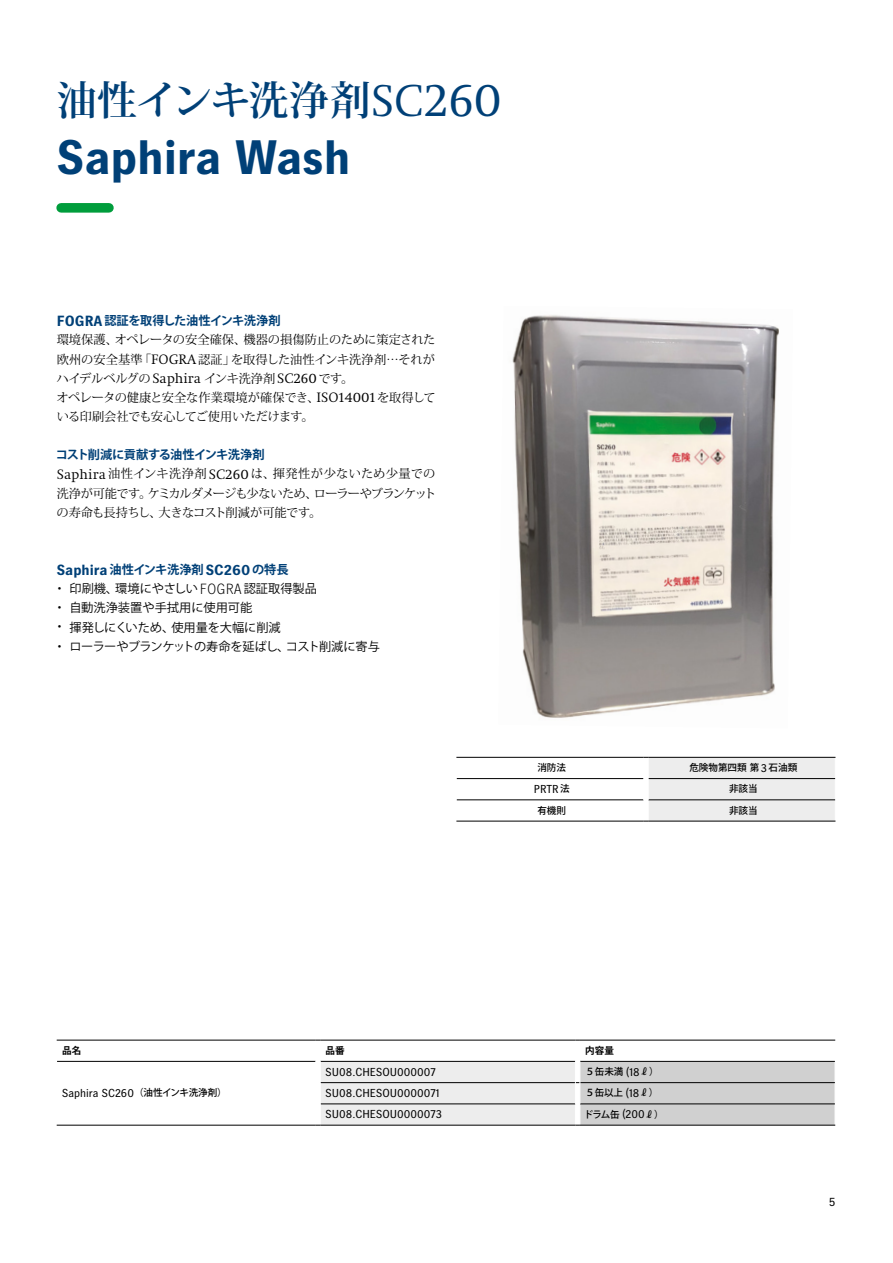
<style>
.page{position:relative;width:893px;height:1263px;background:#fff}
.page>*{position:absolute;margin:0;border:0;box-sizing:border-box;transform-origin:0 0}
.t1{font:700 48px "Heidelberg Gothic Ml";letter-spacing:-.005em;color:#004077}
.t2{font:700 39.9px "Koz Min Pro";letter-spacing:-.02em;color:#004077}
.t3{font:700 14.7px "Heidelberg Gothic Ml";color:#004077}
.t4{font:12.15px/19.2px "Koz Min Pro";letter-spacing:-.025em;color:#000}
.t5{font:12.15px/19.2px "Koz Go Pro";color:#000}
.t6{font:700 12.15px "Koz Go Pro";letter-spacing:-.03em;color:#004077}
.t7{font:12px "Heidelberg Gothic Ml";color:#000}
.t8{font:11.55px "Heidelberg Gothic Ml";color:#000}
.t9{font:500 9.6px "Koz Go Pro";color:#000}
.t10{font:700 9.6px "Koz Go Pro";color:#000}
.s1{font-family:"Heidelberg Antiqua ML";font-weight:400;font-size:46.35px}
.s2{font-family:"Heidelberg Antiqua ML";font-weight:400;font-size:48.75px}
.s3{font-family:"Heidelberg Gothic Ml";font-size:14.7px}
.s4{font-family:"Heidelberg Antiqua ML";font-size:14.25px}
.s5{font-family:"Heidelberg Antiqua ML";font-size:14.4px}
.s6{font-family:"Koz Go Pro";font-size:12.15px}
.s7{font-family:"Heidelberg Gothic Ml";font-weight:300;font-size:14.7px}
.s8{font-family:"Heidelberg Gothic Ml";font-weight:400;font-size:11.55px}
.s9{font-family:"Koz Go Pro";font-weight:500;font-size:9.6px}
</style>
<div class="page">
<img style="left:512px;top:315px;width:267px;height:403px">
<hr style="left:457px;top:778px;width:186px;height:1px;background:#000">
<hr style="left:457px;top:799px;width:186px;height:1px;background:#000">
<hr style="left:456px;top:821px;width:188px;height:1px;background:#000">
<hr style="left:456px;top:757px;width:188px;height:1px;background:#000">
<svg style="left:643px;top:757px;width:193px;height:65px"></svg>
<hr style="left:648px;top:757px;width:187px;height:1px;background:#000">
<hr style="left:57px;top:1061px;width:259px;height:1px;background:#000">
<hr style="left:57px;top:1125px;width:259px;height:1px;background:#000">
<hr style="left:57px;top:1040px;width:259px;height:1px;background:#000">
<svg style="left:316px;top:1040px;width:520px;height:86px"></svg>
<hr style="left:580px;top:1040px;width:255px;height:1px;background:#000">
<div style="left:61px;top:203px;width:48px;height:10px;background:#009d3c"></div>
<h2 class="t2" style="left:57px;top:71px;width:447px">油性インキ洗浄剤<span class="s1">SC</span><span class="s2">260</span></h2>
<h1 class="t1" style="left:57px;top:131px;width:296px">Saphira Wash</h1>
<p class="t6" style="left:57px;top:313px;width:225px"><span class="s3">FOGRA</span>認証を取得した油性インキ洗浄剤</p>
<p class="t4" style="left:56px;top:330px;width:381px">環境保護、オペレータの安全確保、機器の損傷防止のために策定された欧州の安全基準「<span class="s4">FOGRA</span>認証」を取得した油性インキ洗浄剤…それがハイデルベルグの<span class="s4">Saphira</span> インキ洗浄剤<span class="s4">SC</span><span class="s5">260</span>です。<br>オペレータの健康と安全な作業環境が確保でき、<span class="s4">ISO</span><span class="s5">14001</span>を取得している印刷会社でも安心してご使用いただけます。</p>
<p class="t6" style="left:56px;top:447px;width:210px">コスト削減に貢献する油性インキ洗浄剤</p>
<p class="t4" style="left:57px;top:464px;width:381px;text-align:justify"><span class="s4">Saphira</span>油性インキ洗浄剤 <span class="s4">SC</span><span class="s5">260</span>は、揮発性が少ないため少量での洗浄が可能です。ケミカルダメージも少ないため、ローラーやブランケットの寿命も長持ちし、大きなコスト削減が可能です。</p>
<p class="t3" style="left:57px;top:561px;width:233px">Saphira<span class="s6">油性インキ洗浄剤</span>SC260<span class="s6">の特長</span></p>
<p class="t5" style="left:54px;top:579px;width:328px">・印刷機、環境にやさしい<span class="s7">FOGRA</span>認証取得製品<br>・自動洗浄装置や手拭用に使用可能<br>・揮発しにくいため、使用量を大幅に削減<br>・ローラーやブランケットの寿命を延ばし、コスト削減に寄与</p>
<p class="t9" style="left:537px;top:761px;width:30px">消防法</p>
<p class="t9" style="left:689px;top:761px;width:109px">危険物第四類第<span class="s8">3</span>石油類</p>
<p class="t8" style="left:534px;top:782px;width:38px">PRTR<span class="s9">法</span></p>
<p class="t9" style="left:729px;top:783px;width:30px">非該当</p>
<p class="t9" style="left:537px;top:804px;width:30px">有機則</p>
<p class="t9" style="left:729px;top:804px;width:30px">非該当</p>
<p class="t10" style="left:62px;top:1044px;width:21px">品名</p>
<p class="t10" style="left:326px;top:1044px;width:21px">品番</p>
<p class="t10" style="left:585px;top:1044px;width:30px">内容量</p>
<p class="t8" style="left:62px;top:1086px;width:166px">Saphira SC260<span class="s9">（油性インキ洗浄剤）</span></p>
<p class="t8" style="left:326px;top:1065px;width:112px">SU08.CHESOU000007</p>
<p class="t9" style="left:585px;top:1065px;width:75px">５缶未満 <span class="s8">(18</span>ℓ）</p>
<p class="t8" style="left:326px;top:1086px;width:115px">SU08.CHESOU0000071</p>
<p class="t9" style="left:585px;top:1087px;width:75px">５缶以上 <span class="s8">(18</span>ℓ）</p>
<p class="t8" style="left:326px;top:1108px;width:118px">SU08.CHESOU0000073</p>
<p class="t9" style="left:584px;top:1108px;width:81px">ドラム缶 <span class="s8">(200</span>ℓ）</p>
<p class="t7" style="left:829px;top:1195px;width:8px">5</p>
</div>
